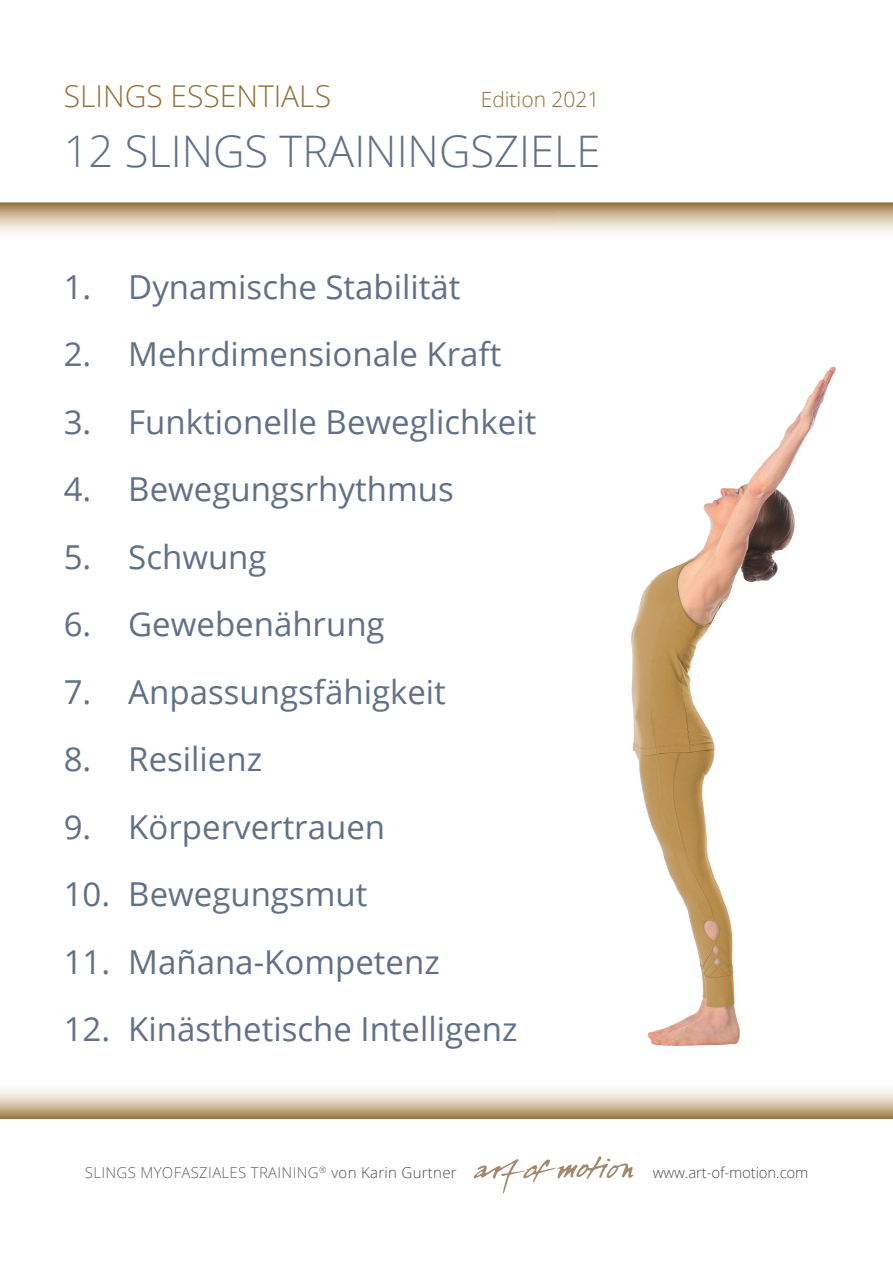
<style>
.page{position:relative;width:893px;height:1263px;background:#fff}
.page>*{position:absolute;margin:0;border:0;box-sizing:border-box;transform-origin:0 0}
.t1{font:300 43.5px "Open Sans";color:#607187}
.t2{font:33px "Open Sans";color:#607187}
.t3{font:300 30px "Open Sans";color:#926f3a}
.t4{font:300 21px "Open Sans";color:#926f3a}
.t5{font:300 15px "Open Sans";letter-spacing:.02em;color:#636366}
.t6{font:300 15px "Open Sans";letter-spacing:-.01em;color:#4b4c4d}
.s1{color:#4b4c4d}
</style>
<div class="page">
<svg style="left:474px;top:1156px;width:159px;height:37px"></svg>
<svg style="left:0;top:202px;width:893px;height:31px;background:#ccb89b"></svg>
<svg style="left:0;top:1089px;width:893px;height:30px;background:#d3c1a7"></svg>
<img style="left:555px;top:211px;width:338px;height:835px">
<p class="t3" style="left:64px;top:76px;width:269px">SLINGS ESSENTIALS</p>
<p class="t4" style="left:481px;top:85px;width:120px">Edition 2021</p>
<h1 class="t1" style="left:64px;top:122px;width:538px">12 SLINGS TRAININGSZIELE</h1>
<p class="t2" style="left:64px;top:264px;width:398px">1. Dynamische Stabilität</p>
<p class="t2" style="left:64px;top:332px;width:439px">2. Mehrdimensionale Kraft</p>
<p class="t2" style="left:64px;top:399px;width:474px">3. Funktionelle Beweglichkeit</p>
<p class="t2" style="left:64px;top:467px;width:391px">4. Bewegungsrhythmus</p>
<p class="t2" style="left:64px;top:534px;width:204px">5. Schwung</p>
<p class="t2" style="left:64px;top:602px;width:322px">6. Gewebenährung</p>
<p class="t2" style="left:64px;top:669px;width:384px">7. Anpassungsfähigkeit</p>
<p class="t2" style="left:64px;top:736px;width:200px">8. Resilienz</p>
<p class="t2" style="left:64px;top:804px;width:323px">9. Körpervertrauen</p>
<p class="t2" style="left:64px;top:871px;width:305px">10. Bewegungsmut</p>
<p class="t2" style="left:64px;top:939px;width:377px">11. Mañana-Kompetenz</p>
<p class="t2" style="left:64px;top:1006px;width:455px">12. Kinästhetische Intelligenz</p>
<p class="t5" style="left:85px;top:1162px;width:373px">SLINGS MYOFASZIALES TRAINING<sup>®</sup> <span class="s1">von Karin Gurtner</span></p>
<p class="t6" style="left:653px;top:1162px;width:157px">www.art-of-motion.com</p>
</div>
